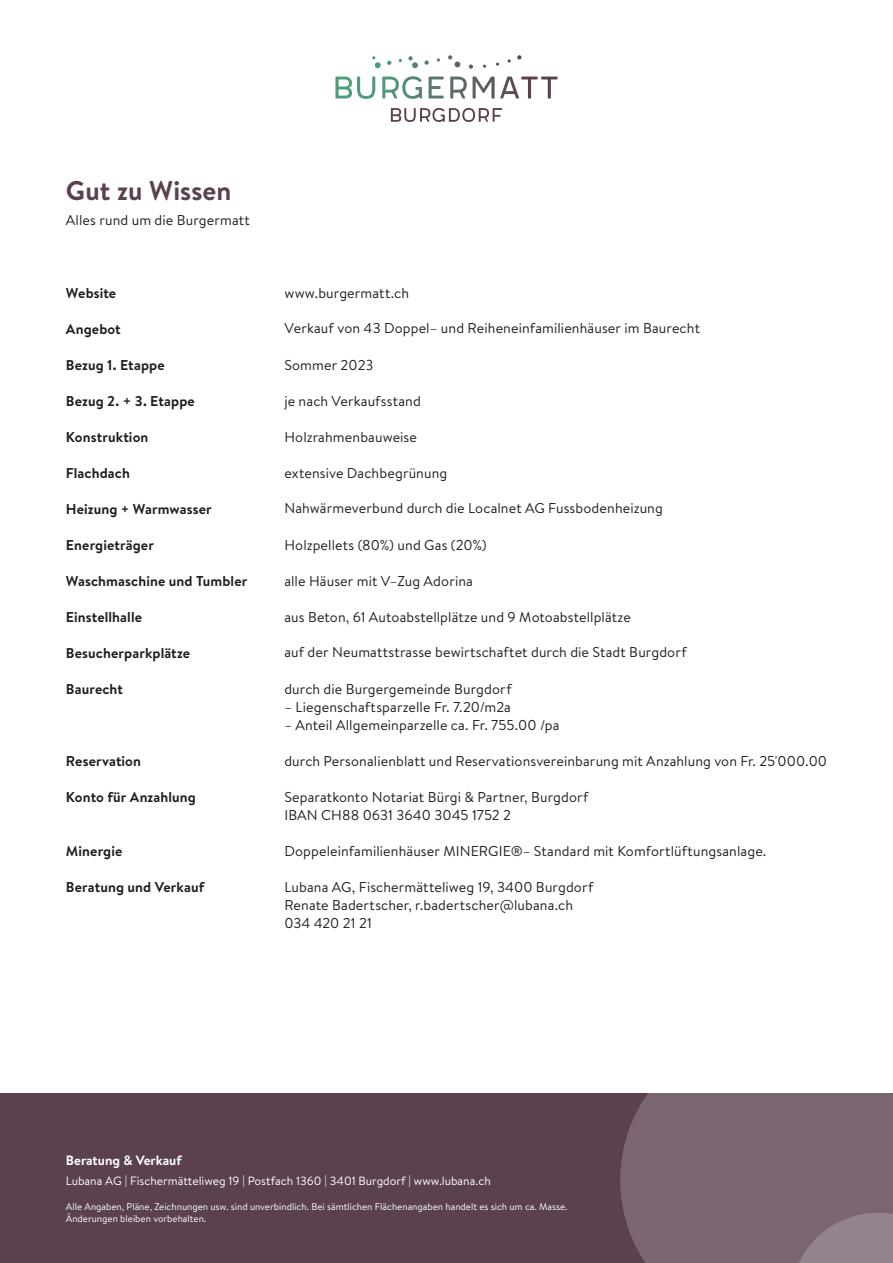
<style>
.page{position:relative;width:893px;height:1263px;background:#fff}
.page>*{position:absolute;margin:0;border:0;box-sizing:border-box;transform-origin:0 0}
.Headline{font:700 27px "Brandon Text";color:#5b404f}
.Titel{font:14.25px "Brandon Text";letter-spacing:.01em;color:#231f20}
.Titel-2{font:700 14.25px "Brandon Text";letter-spacing:.01em;color:#231f20}
.SubTitel{font:700 13.5px "Brandon Text";color:#fff}
.Absender{font:12px "Brandon Text";color:#fff}
.Absender-2{font:9.75px/12px "Brandon Text";color:#fff}
.s1{font-family:"Microsoft Tai Le"}
</style>
<div class="page">
<svg style="left:391px;top:108px;width:111px;height:14px"></svg>
<svg style="left:372px;top:55px;width:149px;height:44px"></svg>
<div style="left:0;top:1093px;width:893px;height:170px;background:#5b404f"></div>
<div style="left:620px;top:1093px;width:273px;height:170px;background:#7b6571"></div>
<svg style="left:790px;top:1213px;width:103px;height:50px"></svg>
<p class="Headline" style="left:66px;top:172px;width:167px">Gut zu Wissen</p>
<p class="Titel" style="left:66px;top:210px;width:186px">Alles rund um die Burgermatt</p>
<p class="Titel-2" style="left:66px;top:283px;width:52px">Website</p>
<p class="Titel-2" style="left:66px;top:319px;width:56px">Angebot</p>
<p class="Titel-2" style="left:66px;top:355px;width:100px">Bezug 1. Etappe</p>
<p class="Titel-2" style="left:66px;top:391px;width:130px">Bezug 2. + 3. Etappe</p>
<p class="Titel-2" style="left:66px;top:427px;width:84px">Konstruktion</p>
<p class="Titel-2" style="left:66px;top:463px;width:66px">Flachdach</p>
<p class="Titel-2" style="left:66px;top:499px;width:147px">Heizung + Warmwasser</p>
<p class="Titel-2" style="left:66px;top:535px;width:89px">Energieträger</p>
<p class="Titel-2" style="left:66px;top:571px;width:183px">Waschmaschine und Tumbler</p>
<p class="Titel-2" style="left:66px;top:607px;width:78px">Einstellhalle</p>
<p class="Titel-2" style="left:66px;top:643px;width:126px">Besucherparkplätze</p>
<p class="Titel-2" style="left:66px;top:679px;width:59px">Baurecht</p>
<p class="Titel-2" style="left:66px;top:751px;width:77px">Reservation</p>
<p class="Titel-2" style="left:66px;top:787px;width:132px">Konto für Anzahlung</p>
<p class="Titel-2" style="left:66px;top:841px;width:58px">Minergie</p>
<p class="Titel-2" style="left:66px;top:877px;width:140px">Beratung und Verkauf</p>
<p class="Titel" style="left:284px;top:283px;width:126px">www.burgermatt.ch</p>
<p class="Titel" style="left:284px;top:319px;width:417px">Verkauf von 43 Doppel– und Reiheneinfamilienhäuser im Baurecht</p>
<p class="Titel" style="left:284px;top:355px;width:91px">Sommer 202<span class="s1">3</span></p>
<p class="Titel" style="left:284px;top:391px;width:138px">je nach Verkaufsstand</p>
<p class="Titel" style="left:284px;top:427px;width:134px">Holzrahmenbauweise</p>
<p class="Titel" style="left:284px;top:463px;width:164px">extensive Dachbegrünung</p>
<p class="Titel" style="left:284px;top:499px;width:380px">Nahwärmeverbund durch die Localnet AG Fussbodenheizung</p>
<p class="Titel" style="left:284px;top:535px;width:204px">Holzpellets (80%) und Gas (20%)</p>
<p class="Titel" style="left:284px;top:571px;width:190px">alle Häuser mit V–Zug Adorina</p>
<p class="Titel" style="left:284px;top:607px;width:348px">aus Beton, 61 Autoabstellplätze und 9 Motoabstellplätze</p>
<p class="Titel" style="left:284px;top:643px;width:404px">auf der Neumattstrasse bewirtschaftet durch die Stadt Burgdorf</p>
<p class="Titel" style="left:284px;top:679px;width:229px">durch die Burgergemeinde Burgdorf</p>
<p class="Titel" style="left:284px;top:697px;width:228px">– Liegenschaftsparzelle Fr. 7.20/m2a</p>
<p class="Titel" style="left:284px;top:715px;width:277px">– Anteil Allgemeinparzelle ca. Fr. 755.00 /pa</p>
<p class="Titel" style="left:284px;top:751px;width:544px">durch Personalienblatt und Reservationsvereinbarung mit Anzahlung von Fr. 25'000.00</p>
<p class="Titel" style="left:284px;top:787px;width:306px">Separatkonto Notariat Bürgi &amp; Partner, Burgdorf</p>
<p class="Titel" style="left:284px;top:805px;width:228px">IBAN CH88 0631 3640 3045 1752 2</p>
<p class="Titel" style="left:284px;top:841px;width:483px">Doppeleinfamilienhäuser MINERGIE®– Standard mit Komfortlüftungsanlage.</p>
<p class="Titel" style="left:284px;top:877px;width:311px">Lubana AG, Fischermätteliweg 19, 3400 Burgdorf</p>
<p class="Titel" style="left:284px;top:895px;width:290px">Renate Badertscher, r.badertscher@lubana.ch</p>
<p class="Titel" style="left:284px;top:913px;width:89px">034 420 21 21</p>
<p class="SubTitel" style="left:66px;top:1150px;width:117px">Beratung &amp; Verkauf</p>
<p class="Absender" style="left:66px;top:1173px;width:426px">Lubana AG | Fischermätteliweg 19 | Postfach 1360 | 3401 Burgdorf | www.lubana.ch</p>
<p class="Absender-2" style="left:66px;top:1200px;width:503px">Alle Angaben, Pläne, Zeichnungen usw. sind unverbindlich. Bei sämtlichen Flächenangaben handelt es sich um ca. Masse.<br>Änderungen bleiben vorbehalten.</p>
</div>
